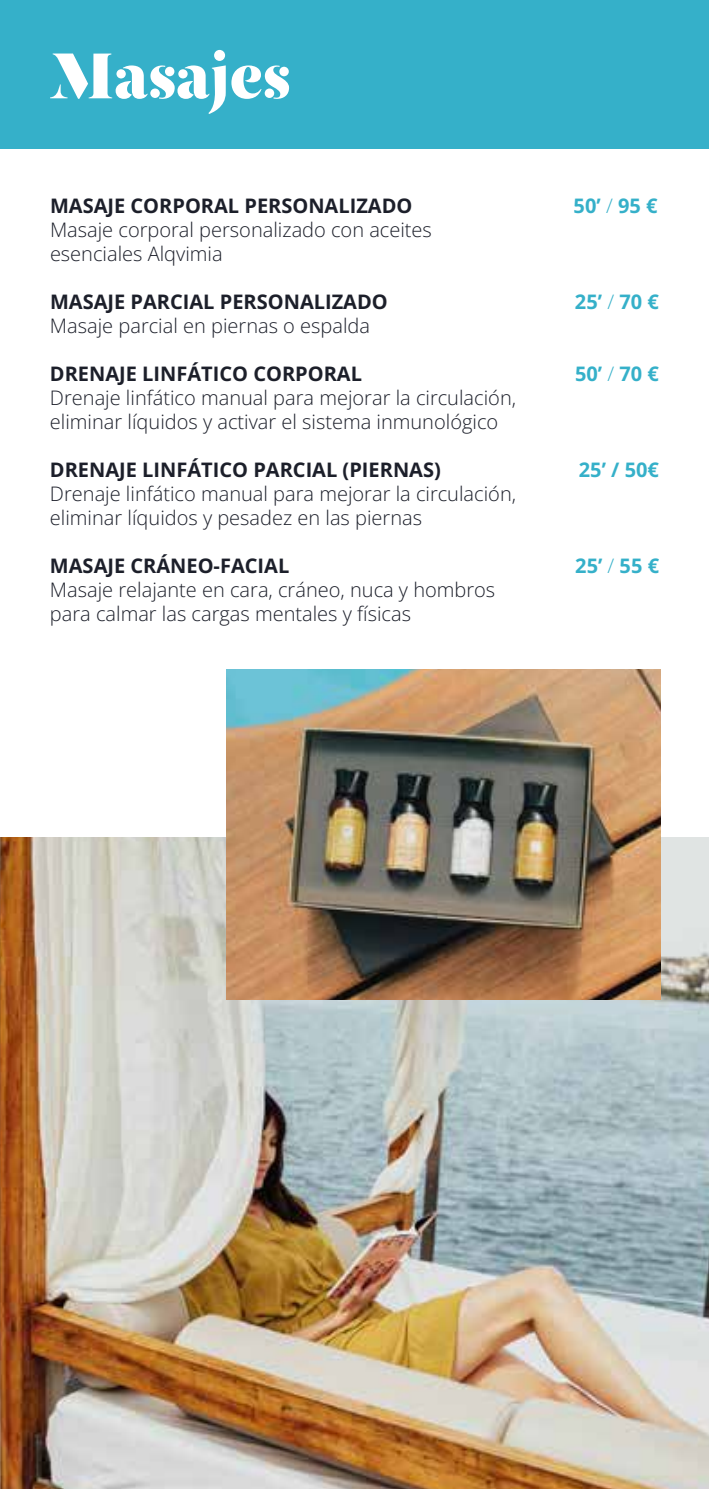
<style>
.page{position:relative;width:709px;height:1489px;background:#fff}
.page>*{position:absolute;margin:0;border:0;box-sizing:border-box;transform-origin:0 0}
.t1{font:71px "Artiem";color:#fff}
.t2{font:300 20px/24px "Open Sans";color:#1c1f2a}
.t3{font:700 20px "Open Sans";color:#1c1f2a}
.t4{font:700 20px "Open Sans";color:#35b0c9}
.s1{font-weight:300}
</style>
<div class="page">
<div style="left:0;top:0;width:709px;height:148px;background:#35b0c9"></div>
<img style="left:0;top:837px;width:709px;height:651px">
<img style="left:226px;top:669px;width:434px;height:330px">
<h1 class="t1" style="left:49px;top:39px;width:243px">Masajes</h1>
<p class="t3" style="left:50px;top:191px;width:364px">MASAJE CORPORAL PERSONALIZADO</p>
<p class="t4" style="left:573px;top:191px;width:85px">50’ <span class="s1">/</span> 95 €</p>
<p class="t2" style="left:50px;top:217px;width:383px">Masaje corporal personalizado con aceites esenciales Alqvimia</p>
<p class="t3" style="left:50px;top:287px;width:339px">MASAJE PARCIAL PERSONALIZADO</p>
<p class="t4" style="left:575px;top:287px;width:85px">25’ <span class="s1">/</span> 70 €</p>
<p class="t2" style="left:50px;top:313px;width:321px">Masaje parcial en piernas o espalda</p>
<p class="t3" style="left:50px;top:359px;width:313px">DRENAJE LINFÁTICO CORPORAL</p>
<p class="t4" style="left:575px;top:359px;width:85px">50’ <span class="s1">/</span> 70 €</p>
<p class="t2" style="left:50px;top:385px;width:467px">Drenaje linfático manual para mejorar la circulación, eliminar líquidos y activar el sistema inmunológico</p>
<p class="t3" style="left:50px;top:455px;width:392px">DRENAJE LINFÁTICO PARCIAL (PIERNAS)</p>
<p class="t4" style="left:579px;top:455px;width:82px">25’ / 50€</p>
<p class="t2" style="left:50px;top:481px;width:467px">Drenaje linfático manual para mejorar la circulación, eliminar líquidos y pesadez en las piernas</p>
<p class="t3" style="left:50px;top:551px;width:241px">MASAJE CRÁNEO-FACIAL</p>
<p class="t4" style="left:575px;top:551px;width:85px">25’ <span class="s1">/</span> 55 €</p>
<p class="t2" style="left:50px;top:577px;width:447px">Masaje relajante en cara, cráneo, nuca y hombros para calmar las cargas mentales y físicas</p>
</div>
